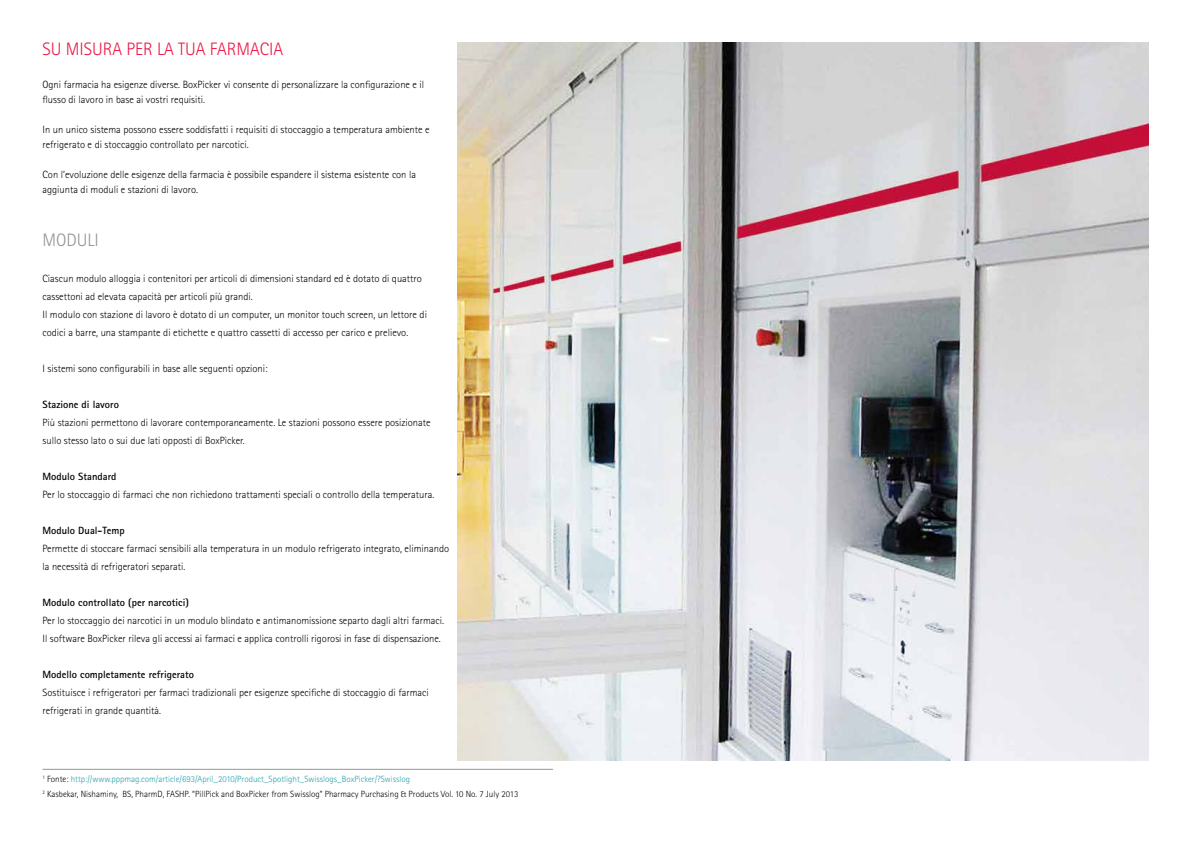
<style>
.page{position:relative;width:1191px;height:842px;background:#fff}
.page>*{position:absolute;margin:0;border:0;box-sizing:border-box;transform-origin:0 0}
.t1{font:300 18px "Rotis Sans Serif Pro";color:#ed1846}
.t2{font:300 18px "Rotis Sans Serif Pro";color:#939598}
.t3{font:300 10.5px/18px "Rotis Sans Serif Pro";color:#000}
.t4{font:700 10.5px "Rotis Sans Serif Pro";color:#000}
.t5{font:300 9px/15px "Rotis Sans Serif Pro";color:#000}
.s1{color:#239fab}
</style>
<div class="page">
<hr style="left:43px;top:769px;width:510px;height:1px;background:#939598">
<img style="left:458px;top:43px;width:690px;height:717px">
<h1 class="t1" style="left:43px;top:39px;width:242px">SU MISURA PER LA TUA FARMACIA</h1>
<p class="t3" style="left:43px;top:77px;width:383px;line-height:15px">Ogni farmacia ha esigenze diverse. BoxPicker vi consente di personalizzare la configurazione e il flusso di lavoro in base ai vostri requisiti.</p>
<p class="t3" style="left:43px;top:122px;width:388px;line-height:15px">In un unico sistema possono essere soddisfatti i requisiti di stoccaggio a temperatura ambiente e refrigerato e di stoccaggio controllato per narcotici.</p>
<p class="t3" style="left:43px;top:167px;width:375px;line-height:15px">Con l’evoluzione delle esigenze della farmacia è possibile espandere il sistema esistente con la aggiunta di moduli e stazioni di lavoro.</p>
<h1 class="t2" style="left:43px;top:230px;width:58px">MODULI</h1>
<p class="t3" style="left:43px;top:270px;width:386px">Ciascun modulo alloggia i contenitori per articoli di dimensioni standard ed è dotato di quattro cassettoni ad elevata capacità per articoli più grandi.<br>Il modulo con stazione di lavoro è dotato di un computer, un monitor touch screen, un lettore di codici a barre, una stampante di etichette e quattro cassetti di accesso per carico e prelievo.</p>
<p class="t3" style="left:43px;top:360px;width:227px">I sistemi sono configurabili in base alle seguenti opzioni:</p>
<p class="t4" style="left:43px;top:398px;width:78px">Stazione di lavoro</p>
<p class="t3" style="left:43px;top:414px;width:390px">Più stazioni permettono di lavorare contemporaneamente. Le stazioni possono essere posizionate sullo stesso lato o sui due lati opposti di BoxPicker.</p>
<p class="t4" style="left:43px;top:470px;width:75px">Modulo Standard</p>
<p class="t3" style="left:43px;top:486px;width:393px">Per lo stoccaggio di farmaci che non richiedono trattamenti speciali o controllo della temperatura.</p>
<p class="t4" style="left:43px;top:524px;width:84px">Modulo Dual-Temp</p>
<p class="t3" style="left:43px;top:540px;width:408px">Permette di stoccare farmaci sensibili alla temperatura in un modulo refrigerato integrato, eliminando la necessità di refrigeratori separati.</p>
<p class="t4" style="left:43px;top:596px;width:148px">Modulo controllato (per narcotici)</p>
<p class="t3" style="left:43px;top:612px;width:403px">Per lo stoccaggio dei narcotici in un modulo blindato e antimanomissione separto dagli altri farmaci.<br>Il software BoxPicker rileva gli accessi ai farmaci e applica controlli rigorosi in fase di dispensazione.</p>
<p class="t4" style="left:43px;top:668px;width:153px">Modello completamente refrigerato</p>
<p class="t3" style="left:43px;top:684px;width:388px">Sostituisce i refrigeratori per farmaci tradizionali per esigenze specifiche di stoccaggio di farmaci refrigerati in grande quantità.</p>
<p class="t5" style="left:43px;top:772px;width:477px"><sup>1</sup> Fonte: <span class="s1">http://www.pppmag.com/article/693/April_2010/Product_Spotlight_Swisslogs_BoxPicker/?Swisslog<br></span><sup>2</sup> Kasbekar, Nishaminy, BS, PharmD, FASHP. “PillPick and BoxPicker from Swisslog” Pharmacy Purchasing &amp; Products Vol. 10 No. 7 July 2013</p>
</div>
